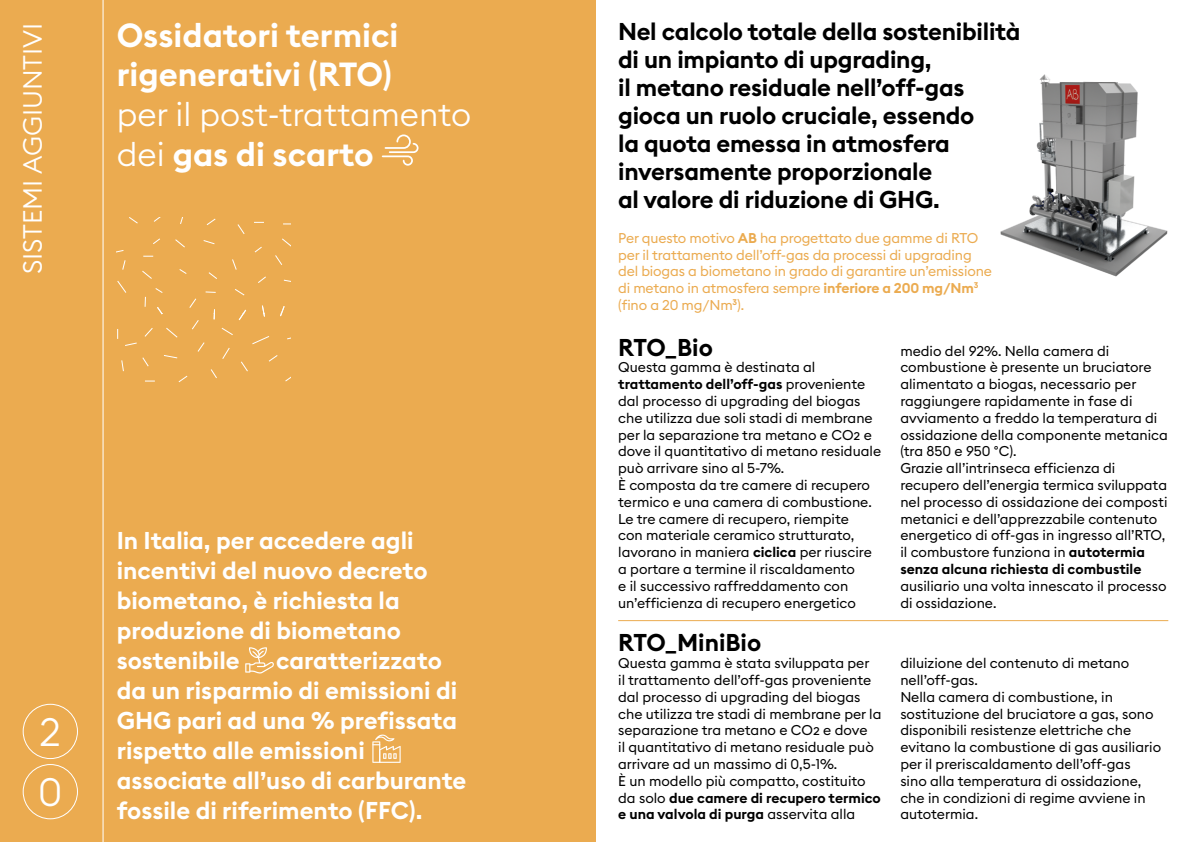
<style>
.page{position:relative;width:1191px;height:842px;background:#fff}
.page>*{position:absolute;margin:0;border:0;box-sizing:border-box;transform-origin:0 0}
.t1{font:300 39px "Euclid Square";color:#fff}
.t2{font:300 33px/39.6px "Euclid Square";color:#fff}
.t3{font:600 33px/39.6px "Euclid Square";color:#fff}
.t4{font:300 26px "Euclid Square";color:#fff}
.t5{font:600 24px/30px "Euclid Square";color:#fff}
.t6{font:600 24px/28px "Euclid Square";letter-spacing:-.01em;color:#000}
.t7{font:14px/16.8px "Euclid Square";color:#000}
.t8{font:14px/16.8px "Euclid Square";letter-spacing:-.01em;color:#ebab50}
.s1{font-weight:600}
</style>
<div class="page">
<div style="left:0;top:0;width:595px;height:842px;background:#ebab50"></div>
<hr style="left:618px;top:620px;width:550px;height:1px;background:#ebab50">
<img style="left:1000px;top:74px;width:168px;height:203px">
<hr style="left:103px;top:0;width:1px;height:842px;background:#fff">
<div style="left:23px;top:764px;width:55px;height:55px;border:1px solid #fff;border-radius:50%"></div>
<div style="left:23px;top:704px;width:55px;height:55px;border:1px solid #fff;border-radius:50%"></div>
<svg style="left:245px;top:647px;width:29px;height:27px"></svg>
<svg style="left:372px;top:734px;width:29px;height:29px"></svg>
<svg style="left:381px;top:134px;width:38px;height:32px"></svg>
<h2 class="t3" style="left:117px;top:16px;width:283px">Ossidatori termici rigenerativi (RTO)</h2>
<h2 class="t2" style="left:117px;top:94px;width:356px">per il post-trattamento dei <span class="s1">gas di scarto</span></h2>
<h3 class="t4" style="left:16px;top:274px;width:253px;rotate:-90deg">SISTEMI AGGIUNTIVI</h3>
<h3 class="t6" style="left:618px;top:18px;width:404px">Nel calcolo totale della sostenibilità di un impianto di upgrading,<br>il metano residuale nell’off-gas gioca un ruolo cruciale, essendo<br>la quota emessa in atmosfera inversamente proporzionale<br>al valore di riduzione di GHG.</h3>
<p class="t8" style="left:618px;top:229px;width:375px">Per questo motivo <span class="s1">AB</span> ha progettato due gamme di RTO per il trattamento dell’off-gas da processi di upgrading del biogas a biometano in grado di garantire un’emissione di metano in atmosfera sempre <span class="s1">inferiore a 200 mg/Nm</span><sup>3 </sup>(fino a 20 mg/Nm<sup>3</sup>).</p>
<h1 class="t1" style="left:40px;top:707px;width:23px">2</h1>
<h1 class="t1" style="left:38px;top:767px;width:26px">0</h1>
<h3 class="t5" style="left:117px;top:526px;width:312px">In Italia, per accedere agli incentivi del nuovo decreto biometano, è richiesta la produzione di biometano sostenibile</h3>
<h3 class="t5" style="left:117px;top:646px;width:351px;text-indent:159px">caratterizzato da un risparmio di emissioni di<br>GHG pari ad una % prefissata rispetto alle emissioni associate all’uso di carburante fossile di riferimento (FFC).</h3>
<h3 class="t6" style="left:618px;top:334px;width:96px">RTO_Bio</h3>
<p class="t7" style="left:618px;top:359px;width:264px">Questa gamma è destinata al <span class="s1">trattamento dell’off-gas</span> proveniente dal processo di upgrading del biogas che utilizza due soli stadi di membrane per la separazione tra metano e CO2 e dove il quantitativo di metano residuale può arrivare sino al 5-7%.<br>È composta da tre camere di recupero termico e una camera di combustione.<br>Le tre camere di recupero, riempite<br>con materiale ceramico strutturato, lavorano in maniera <span class="s1">ciclica</span> per riuscire a portare a termine il riscaldamento<br>e il successivo raffreddamento con un’efficienza di recupero energetico</p>
<p class="t7" style="left:900px;top:342px;width:269px">medio del 92%. Nella camera di combustione è presente un bruciatore alimentato a biogas, necessario per raggiungere rapidamente in fase di avviamento a freddo la temperatura di ossidazione della componente metanica (tra 850 e 950 °C).<br>Grazie all’intrinseca efficienza di recupero dell’energia termica sviluppata nel processo di ossidazione dei composti metanici e dell’apprezzabile contenuto energetico di off-gas in ingresso all’RTO, il combustore funziona in <span class="s1">autotermia senza alcuna richiesta di combustile</span></p>
<p class="t7" style="left:900px;top:577px;width:268px">ausiliario una volta innescato il processo di ossidazione.</p>
<h3 class="t6" style="left:618px;top:629px;width:145px">RTO_MiniBio</h3>
<p class="t7" style="left:618px;top:655px;width:265px">Questa gamma è stata sviluppata per<br>il trattamento dell’off-gas proveniente dal processo di upgrading del biogas che utilizza tre stadi di membrane per la separazione tra metano e CO2 e dove<br>il quantitativo di metano residuale può arrivare ad un massimo di 0,5-1%.<br>È un modello più compatto, costituito da solo <span class="s1">due camere di recupero termico e una valvola di purga</span> asservita alla</p>
<p class="t7" style="left:900px;top:655px;width:262px">diluizione del contenuto di metano nell’off-gas.<br>Nella camera di combustione, in sostituzione del bruciatore a gas, sono disponibili resistenze elettriche che evitano la combustione di gas ausiliario per il preriscaldamento dell’off-gas<br>sino alla temperatura di ossidazione, che in condizioni di regime avviene in autotermia.</p>
</div>
